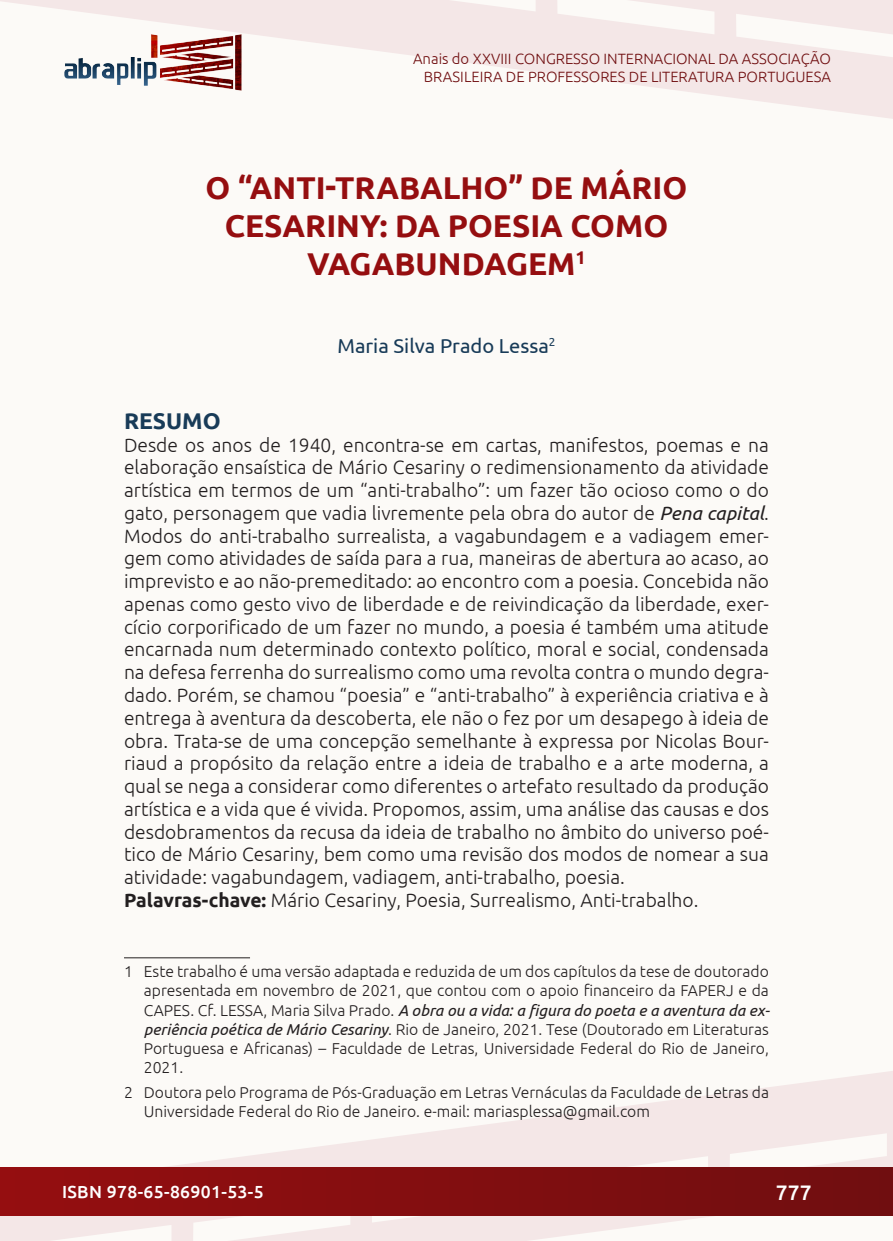
<style>
.page{position:relative;width:893px;height:1241px;background:#fff}
.page>*{position:absolute;margin:0;border:0;box-sizing:border-box;transform-origin:0 0}
._0_TÍTULO{font:700 31.5px/37.8px "Ubuntu";color:#950e10;text-align:center}
._2_RESUMO{font:700 22.75px "Ubuntu";color:#183b58}
.t1{font:500 21px "Ubuntu";color:#fff}
._1_AUTOR{font:20.12px "Ubuntu";color:#183b58}
._3_CORPO_RESUMO{font:300 19.25px/22.8px "Ubuntu";color:#231f20;text-align:justify}
.t2{font:500 17.5px "Ubuntu";letter-spacing:.02em;color:#fff}
._4_RODAPÉ{font:300 15.75px/19.2px "Ubuntu";color:#231f20;text-align:justify}
.t3{font:300 14.88px/17.8px "Ubuntu";color:#700e10;text-align:right}
.s1{font-weight:400;font-style:italic}
.s2{font-weight:700}
</style>
<div class="page">
<div style="left:0;top:0;width:893px;height:1240px;background:#fcfaf7"></div>
<svg style="left:0;top:1071px;width:893px;height:169px"></svg>
<svg style="left:0;top:0;width:893px;height:119px"></svg>
<div style="left:1px;top:1167px;width:891px;height:47px;background:linear-gradient(to right,#950e10,#700e10)"></div>
<img style="left:62px;top:31px;width:182px;height:62px">
<hr style="left:124px;top:957px;width:126px;height:1px;background:#231f20">
<p class="t3" style="left:413px;top:49px;width:419px">Anais do XXVIII CONGRESSO INTERNACIONAL DA ASSOCIAÇÃO<br>BRASILEIRA DE PROFESSORES DE LITERATURA PORTUGUESA</p>
<p class="_0_TÍTULO" style="left:206px;top:169px;width:483px">O “ANTI-TRABALHO” DE MÁRIO<br>CESARINY: DA POESIA COMO<br>VAGABUNDAGEM<sup>1</sup></p>
<p class="_1_AUTOR" style="left:337px;top:333px;width:220px">Maria Silva Prado Lessa<sup>2</sup></p>
<p class="_2_RESUMO" style="left:124px;top:407px;width:98px">RESUMO</p>
<p class="_3_CORPO_RESUMO" style="left:124px;top:433px;width:646px">Desde os anos de 1940, encontra-se em cartas, manifestos, poemas e na elaboração ensaística de Mário Cesariny o redimensionamento da atividade artística em termos de um “anti-trabalho”: um fazer tão ocioso como o do gato, personagem que vadia livremente pela obra do autor de <span class="s1">Pena capital</span>.<br>Modos do anti-trabalho surrealista, a vagabundagem e a vadiagem emer&shy;gem como atividades de saída para a rua, maneiras de abertura ao acaso, ao imprevisto e ao não-premeditado: ao encontro com a poesia. Concebida não apenas como gesto vivo de liberdade e de reivindicação da liberdade, exer&shy;cício corporificado de um fazer no mundo, a poesia é também uma atitude encarnada num determinado contexto político, moral e social, condensada na defesa ferrenha do surrealismo como uma revolta contra o mundo degra&shy;dado. Porém, se chamou “poesia” e “anti-trabalho” à experiência criativa e à entrega à aventura da descoberta, ele não o fez por um desapego à ideia de obra. Trata-se de uma concepção semelhante à expressa por Nicolas Bour&shy;riaud a propósito da relação entre a ideia de trabalho e a arte moderna, a qual se nega a considerar como diferentes o artefato resultado da produção artística e a vida que é vivida. Propomos, assim, uma análise das causas e dos desdobramentos da recusa da ideia de trabalho no âmbito do universo poé&shy;tico de Mário Cesariny, bem como uma revisão dos modos de nomear a sua atividade: vagabundagem, vadiagem, anti-trabalho, poesia.</p>
<p class="_3_CORPO_RESUMO" style="left:124px;top:888px;width:576px"><span class="s2">Palavras-chave:</span> Mário Cesariny, Poesia, Surrealismo, Anti-trabalho.</p>
<p class="_4_RODAPÉ" style="left:144px;top:961px;width:627px;text-indent:-20px">1 Este trabalho é uma versão adaptada e reduzida de um dos capítulos da tese de doutorado apresentada em novembro de 2021, que contou com o apoio financeiro da FAPERJ e da CAPES. Cf. LESSA, Maria Silva Prado. <span class="s1">A obra ou a vida: a figura do poeta e a aventura da ex&shy;periência poética de Mário Cesariny</span>. Rio de Janeiro, 2021. Tese (Doutorado em Literaturas Portuguesa e Africanas) – Faculdade de Letras, Universidade Federal do Rio de Janeiro, 2021.</p>
<p class="_4_RODAPÉ" style="left:144px;top:1081px;width:627px;text-indent:-20px">2 Doutora pelo Programa de Pós-Graduação em Letras Vernáculas da Faculdade de Letras da<br>Universidade Federal do Rio de Janeiro. e-mail: mariasplessa@gmail.com</p>
<p class="t2" style="left:62px;top:1180px;width:203px">ISBN 978-65-86901-53-5</p>
<p class="t1" style="left:776px;top:1178px;width:37px">777</p>
</div>
